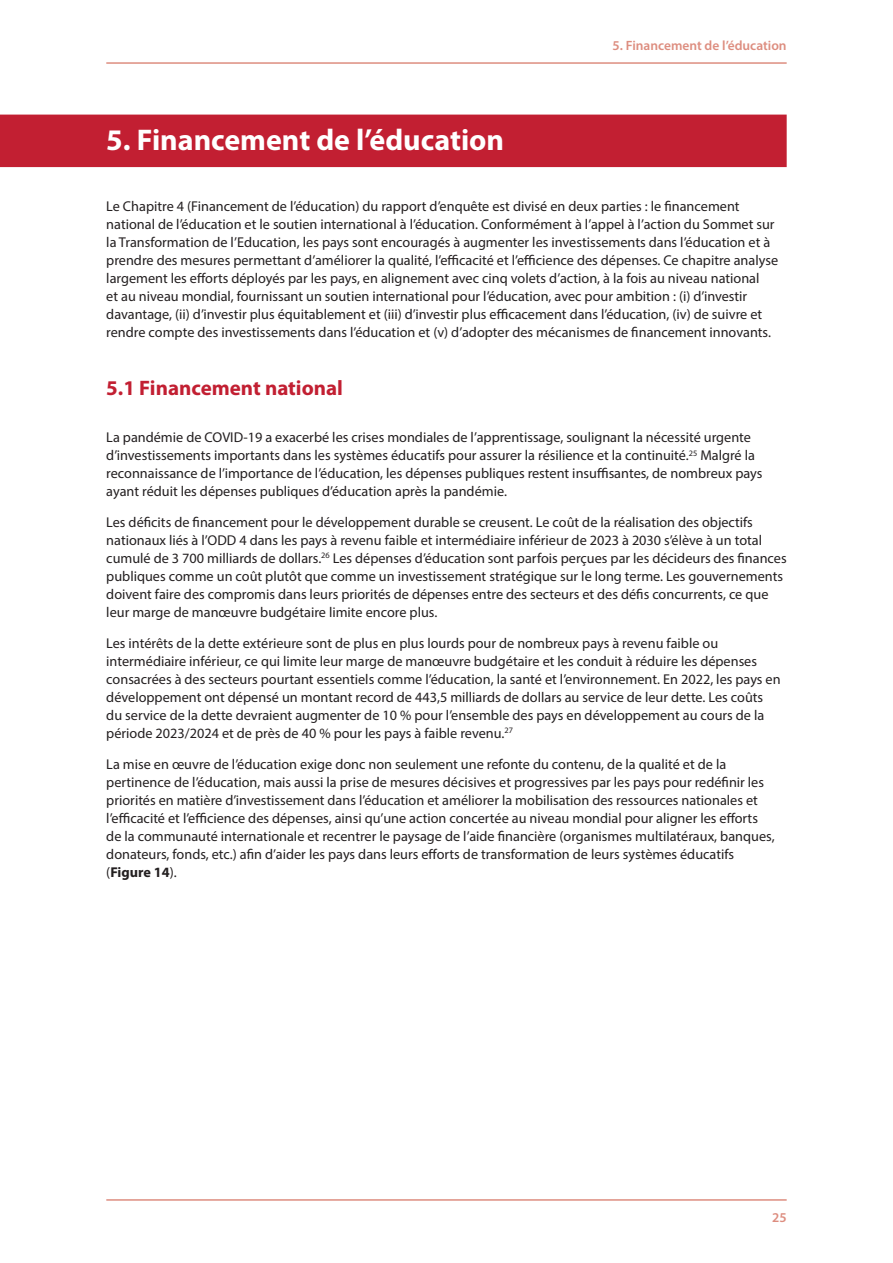
<style>
.page{position:relative;width:893px;height:1263px;background:#fff}
.page>*{position:absolute;margin:0;border:0;box-sizing:border-box;transform-origin:0 0}
.t1{font:700 30px "Myriad Pro";color:#fff}
.t2{font:700 21px "Myriad Pro";color:#c21f32}
.t3{font:14.25px/18px "Myriad Pro";color:#231f20}
.t4{font:600 13.5px "Myriad Pro";color:#dd8d7f}
.s1{font-weight:700}
</style>
<div class="page">
<hr style="left:106px;top:1199px;width:681px;height:2px;background:#dd8d7f">
<hr style="left:106px;top:62px;width:681px;height:2px;background:#dd8d7f">
<div style="left:0;top:115px;width:787px;height:52px;background:#c21f32"></div>
<h1 class="t1" style="left:106px;top:120px;width:399px">5. Financement de l’éducation</h1>
<p class="t4" style="left:613px;top:37px;width:176px">5. Financement de l’éducation</p>
<p class="t3" style="left:106px;top:197px;width:673px">Le Chapitre 4 (Financement de l’éducation) du rapport d’enquête est divisé en deux parties : le financement national de l’éducation et le soutien international à l’éducation. Conformément à l’appel à l’action du Sommet sur la Transformation de l’Education, les pays sont encouragés à augmenter les investissements dans l’éducation et à prendre des mesures permettant d’améliorer la qualité, l’efficacité et l’efficience des dépenses. Ce chapitre analyse largement les efforts déployés par les pays, en alignement avec cinq volets d’action, à la fois au niveau national<br>et au niveau mondial, fournissant un soutien international pour l’éducation, avec pour ambition : (i) d’investir davantage, (ii) d’investir plus équitablement et (iii) d’investir plus efficacement dans l’éducation, (iv) de suivre et rendre compte des investissements dans l’éducation et (v) d’adopter des mécanismes de financement innovants.</p>
<h2 class="t2" style="left:106px;top:374px;width:238px">5.1 Financement national</h2>
<p class="t3" style="left:106px;top:428px;width:658px">La pandémie de COVID-19 a exacerbé les crises mondiales de l’apprentissage, soulignant la nécessité urgente d’investissements importants dans les systèmes éducatifs pour assurer la résilience et la continuité.<sup>25</sup> Malgré la reconnaissance de l’importance de l’éducation, les dépenses publiques restent insuffisantes, de nombreux pays ayant réduit les dépenses publiques d’éducation après la pandémie.</p>
<p class="t3" style="left:106px;top:513px;width:682px">Les déficits de financement pour le développement durable se creusent. Le coût de la réalisation des objectifs nationaux liés à l’ODD 4 dans les pays à revenu faible et intermédiaire inférieur de 2023 à 2030 s’élève à un total cumulé de 3 700 milliards de dollars.<sup>26</sup> Les dépenses d’éducation sont parfois perçues par les décideurs des finances publiques comme un coût plutôt que comme un investissement stratégique sur le long terme. Les gouvernements doivent faire des compromis dans leurs priorités de dépenses entre des secteurs et des défis concurrents, ce que leur marge de manœuvre budgétaire limite encore plus.</p>
<p class="t3" style="left:106px;top:634px;width:676px">Les intérêts de la dette extérieure sont de plus en plus lourds pour de nombreux pays à revenu faible ou intermédiaire inférieur, ce qui limite leur marge de manœuvre budgétaire et les conduit à réduire les dépenses consacrées à des secteurs pourtant essentiels comme l’éducation, la santé et l’environnement. En 2022, les pays en développement ont dépensé un montant record de 443,5 milliards de dollars au service de leur dette. Les coûts du service de la dette devraient augmenter de 10 % pour l’ensemble des pays en développement au cours de la période 2023/2024 et de près de 40 % pour les pays à faible revenu.<sup>27</sup></p>
<p class="t3" style="left:106px;top:755px;width:670px">La mise en œuvre de l’éducation exige donc non seulement une refonte du contenu, de la qualité et de la pertinence de l’éducation, mais aussi la prise de mesures décisives et progressives par les pays pour redéfinir les priorités en matière d’investissement dans l’éducation et améliorer la mobilisation des ressources nationales et l’efficacité et l’efficience des dépenses, ainsi qu’une action concertée au niveau mondial pour aligner les efforts de la communauté internationale et recentrer le paysage de l’aide financière (organismes multilatéraux, banques, donateurs, fonds, etc.) afin d’aider les pays dans leurs efforts de transformation de leurs systèmes éducatifs (<span class="s1">Figure 14</span>).</p>
<p class="t4" style="left:772px;top:1209px;width:16px">25</p>
</div>
